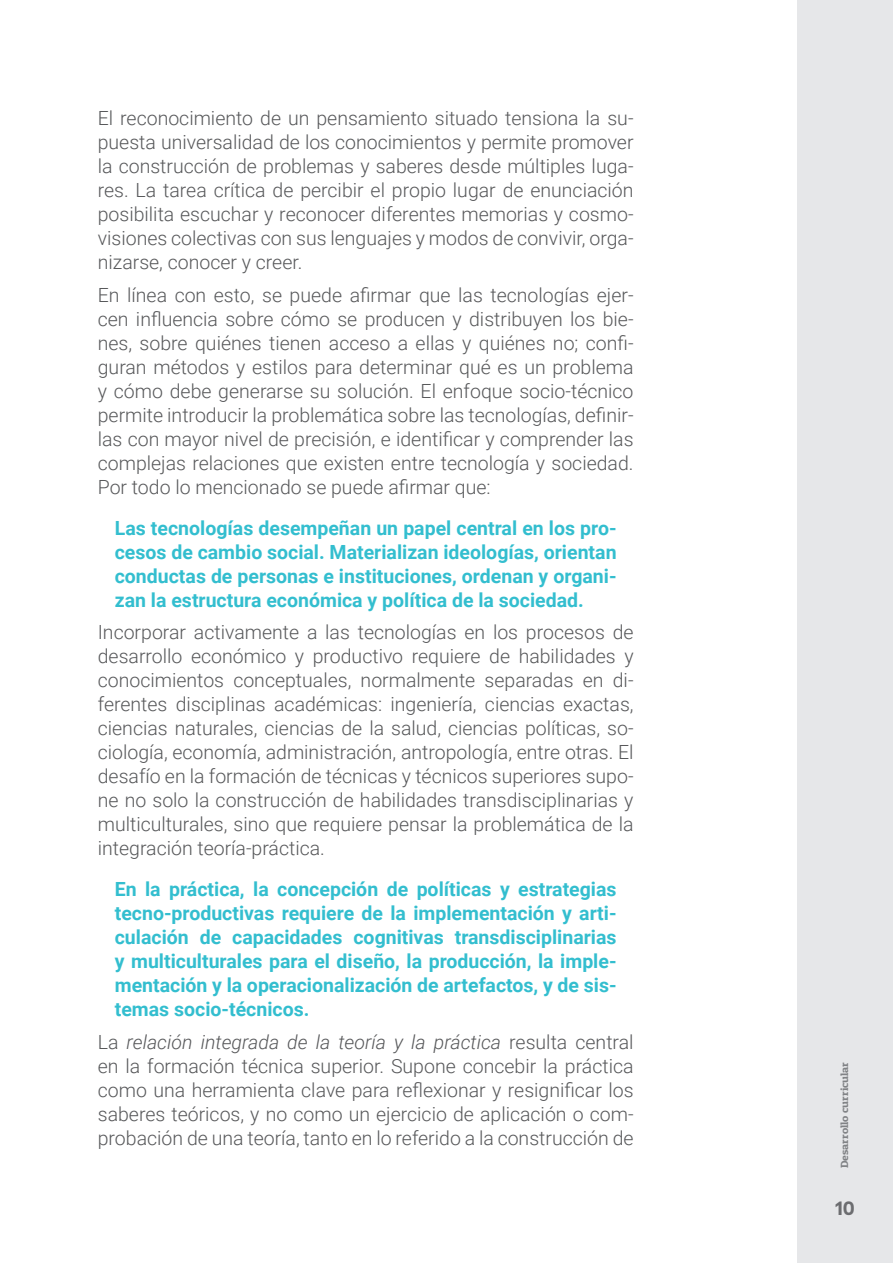
<style>
.page{position:relative;width:893px;height:1263px;background:#fff}
.page>*{position:absolute;margin:0;border:0;box-sizing:border-box;transform-origin:0 0}
.tEXTO{font:300 19.5px/24px "Roboto";color:#57585a;text-align:justify}
.destacado{font:700 19.5px/24px "Roboto";color:#33becf;text-align:justify}
.t1{font:700 18px "Encode Sans";color:#6c6d70}
.t2{font:10.5px "Patua One";color:#808285;scale:1.12 1}
.s1{font-style:italic}
</style>
<div class="page">
<div style="left:797px;top:0;width:96px;height:1263px;background:#e6e7e9"></div>
<p class="tEXTO" style="left:98px;top:106px;width:537px">El reconocimiento de un pensamiento situado tensiona la su&shy;puesta universalidad de los conocimientos y permite promover la construcción de problemas y saberes desde múltiples luga&shy;res. La tarea crítica de percibir el propio lugar de enunciación posibilita escuchar y reconocer diferentes memorias y cosmo&shy;visiones colectivas con sus lenguajes y modos de convivir, orga&shy;nizarse, conocer y creer.</p>
<p class="tEXTO" style="left:98px;top:282px;width:537px">En línea con esto, se puede afirmar que las tecnologías ejer&shy;cen influencia sobre cómo se producen y distribuyen los bie&shy;nes, sobre quiénes tienen acceso a ellas y quiénes no; confi&shy;guran métodos y estilos para determinar qué es un problema y cómo debe generarse su solución. El enfoque socio-técnico permite introducir la problemática sobre las tecnologías, definir&shy;las con mayor nivel de precisión, e identificar y comprender las complejas relaciones que existen entre tecnología y sociedad.<br>Por todo lo mencionado se puede afirmar que:</p>
<p class="destacado" style="left:115px;top:515px;width:503px">Las tecnologías desempeñan un papel central en los pro&shy;cesos de cambio social. Materializan ideologías, orientan conductas de personas e instituciones, ordenan y organi&shy;zan la estructura económica y política de la sociedad.</p>
<p class="tEXTO" style="left:98px;top:620px;width:537px">Incorporar activamente a las tecnologías en los procesos de desarrollo económico y productivo requiere de habilidades y conocimientos conceptuales, normalmente separadas en di&shy;ferentes disciplinas académicas: ingeniería, ciencias exactas, ciencias naturales, ciencias de la salud, ciencias políticas, so&shy;ciología, economía, administración, antropología, entre otras. El desafío en la formación de técnicas y técnicos superiores supo&shy;ne no solo la construcción de habilidades transdisciplinarias y multiculturales, sino que requiere pensar la problemática de la integración teoría-práctica.</p>
<p class="destacado" style="left:115px;top:877px;width:503px">En la práctica, la concepción de políticas y estrategias tecno-productivas requiere de la implementación y arti&shy;culación de capacidades cognitivas transdisciplinarias y multiculturales para el diseño, la producción, la imple&shy;mentación y la operacionalización de artefactos, y de sis&shy;temas socio-técnicos.</p>
<p class="tEXTO" style="left:98px;top:1029px;width:537px">La <span class="s1">relación integrada de la teoría y la práctica</span> resulta central en la formación técnica superior. Supone concebir la práctica como una herramienta clave para reflexionar y resignificar los saberes teóricos, y no como un ejercicio de aplicación o com&shy;probación de una teoría, tanto en lo referido a la construcción de</p>
<p class="t2" style="left:838px;top:1168px;width:96px;rotate:-90deg">Desarrollo curricular</p>
<p class="t1" style="left:835px;top:1194px;width:21px">10</p>
</div>
